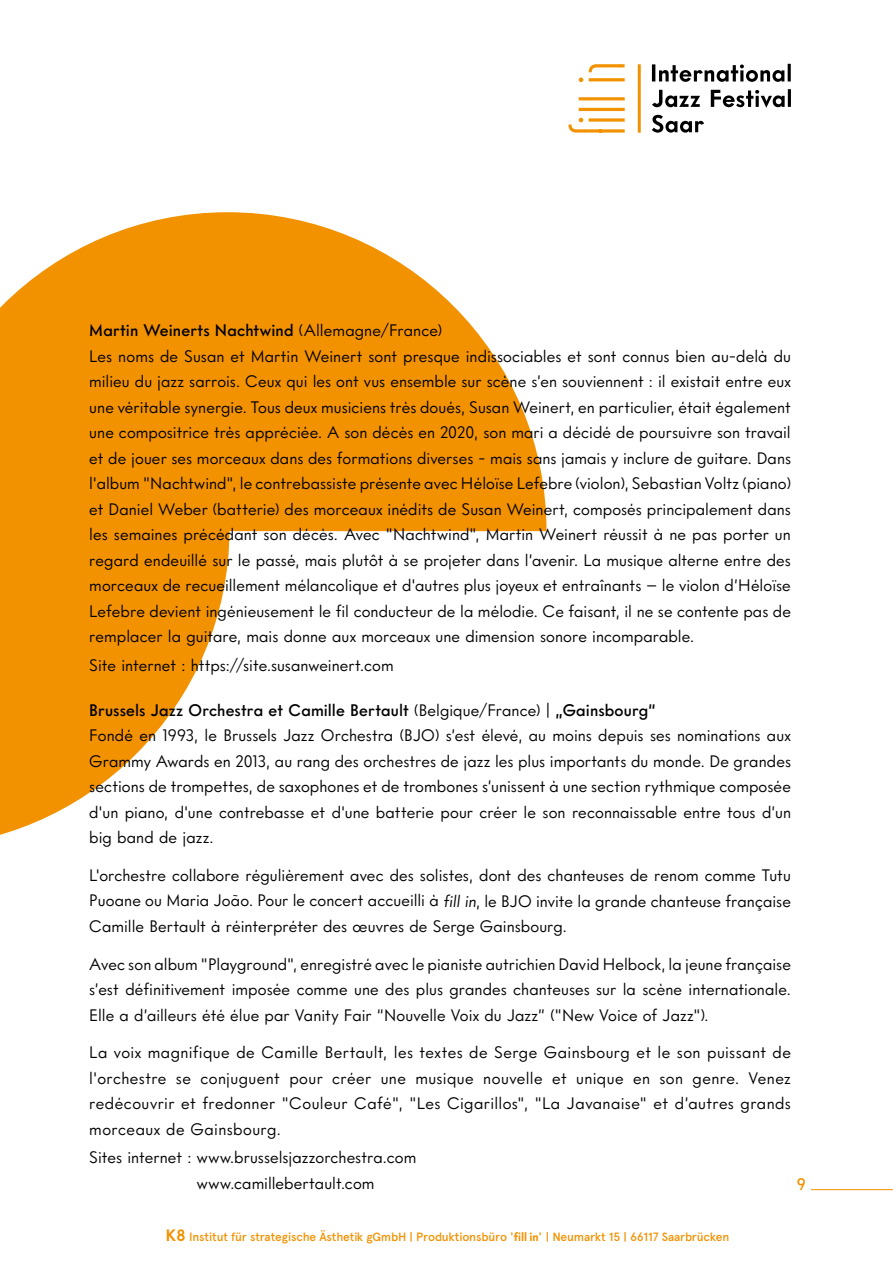
<style>
.page{position:relative;width:893px;height:1263px;background:#fff}
.page>*{position:absolute;margin:0;border:0;box-sizing:border-box;transform-origin:0 0}
.t1{font:16.5px/25.5px "Intervogue";letter-spacing:.005em;color:#000}
.t2{font:500 16.5px "Intervogue";color:#f39200}
.t3{font:500 12px "Apercu";letter-spacing:-.01em;color:#f39200}
.s1{font-weight:500}
.s2{font-weight:700;font-size:16.5px}
.s3{font-family:"Intervogue";font-weight:700}
</style>
<div class="page">
<hr style="left:811px;top:1189px;width:82px;height:1px;background:#f39200">
<hr style="left:579px;top:108px;width:46px;height:3px;background:#f39200">
<hr style="left:579px;top:97px;width:46px;height:3px;background:#f39200">
<svg style="left:568px;top:118px;width:57px;height:15px"></svg>
<svg style="left:589px;top:118px;width:36px;height:4px"></svg>
<svg style="left:589px;top:64px;width:36px;height:8px"></svg>
<svg style="left:579px;top:78px;width:4px;height:4px"></svg>
<hr style="left:589px;top:78px;width:36px;height:3px;background:#f39200">
<svg style="left:652px;top:115px;width:52px;height:18px"></svg>
<svg style="left:652px;top:89px;width:139px;height:19px"></svg>
<svg style="left:652px;top:64px;width:139px;height:18px"></svg>
<hr style="left:638px;top:64px;width:3px;height:69px;background:#f39200">
<svg style="left:0;top:531px;width:230px;height:304px;fill:#f39200"></svg>
<svg style="left:0;top:212px;width:546px;height:319px;fill:#f39200"></svg>
<p class="t1" style="left:89px;top:318px;width:703px"><span class="s1">Martin Weinerts Nachtwind</span> (Allemagne/France)<br>Les noms de Susan et Martin Weinert sont presque indissociables et sont connus bien au-delà du milieu du jazz sarrois. Ceux qui les ont vus ensemble sur scène s’en souviennent : il existait entre eux une véritable synergie. Tous deux musiciens très doués, Susan Weinert, en particulier, était également une compositrice très appréciée. A son décès en 2020, son mari a décidé de poursuivre son travail et de jouer ses morceaux dans des formations diverses - mais sans jamais y inclure de guitare. Dans l'album "Nachtwind", le contrebassiste présente avec Héloïse Lefebre (violon), Sebastian Voltz (piano) et Daniel Weber (batterie) des morceaux inédits de Susan Weinert, composés principalement dans les semaines précédant son décès. Avec "Nachtwind", Martin Weinert réussit à ne pas porter un regard endeuillé sur le passé, mais plutôt à se projeter dans l’avenir. La musique alterne entre des morceaux de recueillement mélancolique et d'autres plus joyeux et entraînants – le violon d’Héloïse Lefebre devient ingénieusement le fil conducteur de la mélodie. Ce faisant, il ne se contente pas de remplacer la guitare, mais donne aux morceaux une dimension sonore incomparable.</p>
<p class="t1" style="left:89px;top:652px;width:306px">Site internet : https://site.susanweinert.com</p>
<p class="t1" style="left:89px;top:697px;width:703px"><span class="s1">Brussels Jazz Orchestra et Camille Bertault</span> (Belgique/France) | <span class="s1">„Gainsbourg“<br></span>Fondé en 1993, le Brussels Jazz Orchestra (BJO) s’est élevé, au moins depuis ses nominations aux Grammy Awards en 2013, au rang des orchestres de jazz les plus importants du monde. De grandes sections de trompettes, de saxophones et de trombones s’unissent à une section rythmique composée d'un piano, d'une contrebasse et d'une batterie pour créer le son reconnaissable entre tous d’un big band de jazz.</p>
<p class="t1" style="left:89px;top:862px;width:703px;text-align:justify">L'orchestre collabore régulièrement avec des solistes, dont des chanteuses de renom comme Tutu Puoane ou Maria João. Pour le concert accueilli à fill in, le BJO invite la grande chanteuse française Camille Bertault à réinterpréter des œuvres de Serge Gainsbourg.</p>
<p class="t1" style="left:89px;top:951px;width:703px;text-align:justify">Avec son album "Playground", enregistré avec le pianiste autrichien David Helbock, la jeune française s’est définitivement imposée comme une des plus grandes chanteuses sur la scène internationale.<br>Elle a d’ailleurs été élue par Vanity Fair “Nouvelle Voix du Jazz” ("New Voice of Jazz").</p>
<p class="t1" style="left:89px;top:1039px;width:703px;text-align:justify">La voix magnifique de Camille Bertault, les textes de Serge Gainsbourg et le son puissant de l'orchestre se conjuguent pour créer une musique nouvelle et unique en son genre. Venez redécouvrir et fredonner "Couleur Café", "Les Cigarillos", "La Javanaise" et d’autres grands morceaux de Gainsbourg.</p>
<p class="t1" style="left:197px;top:1144px;width:221px;text-indent:-107px">Sites internet : www.brusselsjazzorchestra.com www.camillebertault.com</p>
<p class="t2" style="left:797px;top:1174px;width:10px">9</p>
<p class="t3" style="left:166px;top:1230px;width:565px"><span class="s2">K8</span> Institut für strategische Ästhetik gGmbH | Produktionsbüro '<span class="s3">fill in</span>' | Neumarkt 15 | 66117 Saarbrücken</p>
</div>
